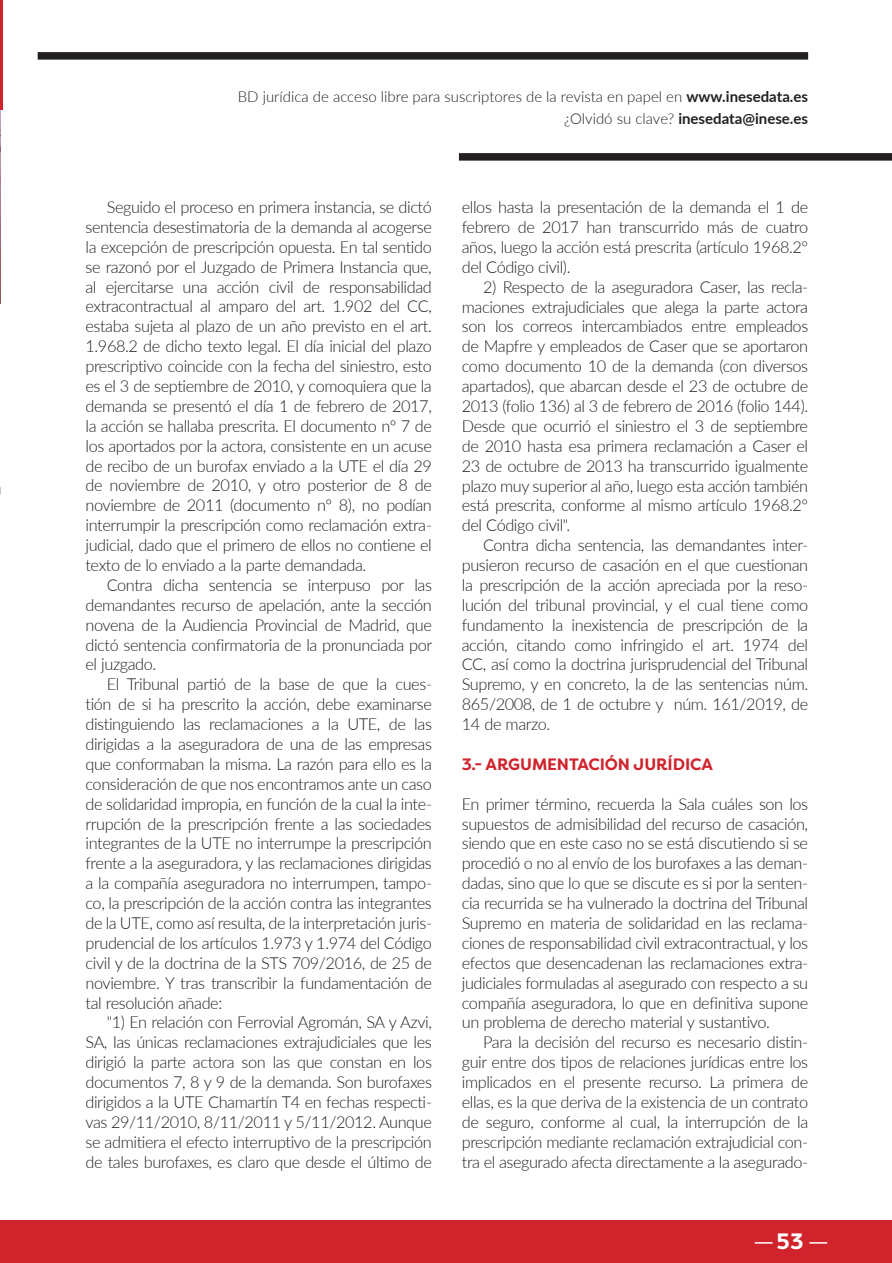
<style>
.page{position:relative;width:892px;height:1263px;background:#fff}
.page>*{position:absolute;margin:0;border:0;box-sizing:border-box;transform-origin:0 0}
.t1{font:700 24px "Arboria";color:#fff}
.t2{font:300 16.5px/20px "Lato";letter-spacing:-.025em;color:#231f20;text-align:justify}
.t3{font:700 16.5px "Filson Pro";letter-spacing:-.005em;color:#d0232c}
.t4{font:300 15px/21.6px "Lato";color:#231f20;text-align:right}
.s1{font-weight:700}
</style>
<div class="page">
<img style="left:0;top:110px;width:1px;height:96px">
<hr style="left:0;top:206px;width:1px;height:98px;background:#231f20">
<div style="left:38px;top:52px;width:770px;height:8px;background:#231f20"></div>
<hr style="left:0;top:0;width:3px;height:110px;background:#d0232c">
<div style="left:459px;top:153px;width:433px;height:8px;background:#231f20"></div>
<div style="left:0;top:1220px;width:892px;height:42px;background:#d0232c"></div>
<svg style="left:755px;top:1242px;width:18px;height:1px"></svg>
<svg style="left:809px;top:1242px;width:18px;height:1px"></svg>
<p class="t4" style="left:238px;top:85px;width:572px">BD jurídica de acceso libre para suscriptores de la revista en papel en <span class="s1">www.inesedata.es </span>¿Olvidó su clave? <span class="s1">inesedata@inese.es</span></p>
<p class="t2" style="left:85px;top:197px;width:348px;text-indent:21px">Seguido el proceso en primera instancia, se dictó sentencia desestimatoria de la demanda al acogerse la excepción de prescripción opuesta. En tal sentido se razonó por el Juzgado de Primera Instancia que, al ejercitarse una acción civil de responsabilidad extracontractual al amparo del art. 1.902 del CC, estaba sujeta al plazo de un año previsto en el art.<br>1.968.2 de dicho texto legal. El día inicial del plazo prescriptivo coincide con la fecha del siniestro, esto es el 3 de septiembre de 2010, y comoquiera que la demanda se presentó el día 1 de febrero de 2017, la acción se hallaba prescrita. El documento nº 7 de los aportados por la actora, consistente en un acuse de recibo de un burofax enviado a la UTE el día 29 de noviembre de 2010, y otro posterior de 8 de noviembre de 2011 (documento nº 8), no podían interrumpir la prescripción como reclamación extra&shy;judicial, dado que el primero de ellos no contiene el texto de lo enviado a la parte demandada.</p>
<p class="t2" style="left:85px;top:574px;width:348px;text-indent:21px">Contra dicha sentencia se interpuso por las demandantes recurso de apelación, ante la sección novena de la Audiencia Provincial de Madrid, que dictó sentencia confirmatoria de la pronunciada por el juzgado.</p>
<p class="t2" style="left:86px;top:674px;width:348px;text-indent:21px">El Tribunal partió de la base de que la cues&shy;tión de si ha prescrito la acción, debe examinarse distinguiendo las reclamaciones a la UTE, de las dirigidas a la aseguradora de una de las empresas que conformaban la misma. La razón para ello es la consideración de que nos encontramos ante un caso de solidaridad impropia, en función de la cual la inte&shy;rrupción de la prescripción frente a las sociedades integrantes de la UTE no interrumpe la prescripción frente a la aseguradora, y las reclamaciones dirigidas a la compañía aseguradora no interrumpen, tampo&shy;co, la prescripción de la acción contra las integrantes de la UTE, como así resulta, de la interpretación juris&shy;prudencial de los artículos 1.973 y 1.974 del Código civil y de la doctrina de la STS 709/2016, de 25 de noviembre. Y tras transcribir la fundamentación de tal resolución añade:</p>
<p class="t2" style="left:86px;top:1012px;width:348px;text-indent:21px">"1) En relación con Ferrovial Agromán, SA y Azvi, SA, las únicas reclamaciones extrajudiciales que les dirigió la parte actora son las que constan en los documentos 7, 8 y 9 de la demanda. Son burofaxes dirigidos a la UTE Chamartín T4 en fechas respecti&shy;vas 29/11/2010, 8/11/2011 y 5/11/2012. Aunque se admitiera el efecto interruptivo de la prescripción de tales burofaxes, es claro que desde el último de</p>
<p class="t2" style="left:462px;top:197px;width:348px">ellos hasta la presentación de la demanda el 1 de febrero de 2017 han transcurrido más de cuatro años, luego la acción está prescrita (artículo 1968.2º del Código civil).</p>
<p class="t2" style="left:462px;top:276px;width:348px;text-indent:21px">2) Respecto de la aseguradora Caser, las recla&shy;maciones extrajudiciales que alega la parte actora son los correos intercambiados entre empleados de Mapfre y empleados de Caser que se aportaron como documento 10 de la demanda (con diversos apartados), que abarcan desde el 23 de octubre de 2013 (folio 136) al 3 de febrero de 2016 (folio 144).<br>Desde que ocurrió el siniestro el 3 de septiembre de 2010 hasta esa primera reclamación a Caser el 23 de octubre de 2013 ha transcurrido igualmente plazo muy superior al año, luego esta acción también está prescrita, conforme al mismo artículo 1968.2º del Código civil".</p>
<p class="t2" style="left:462px;top:535px;width:348px;text-indent:21px">Contra dicha sentencia, las demandantes inter&shy;pusieron recurso de casación en el que cuestionan la prescripción de la acción apreciada por la reso&shy;lución del tribunal provincial, y el cual tiene como fundamento la inexistencia de prescripción de la acción, citando como infringido el art. 1974 del CC, así como la doctrina jurisprudencial del Tribunal Supremo, y en concreto, la de las sentencias núm.<br>865/2008, de 1 de octubre y núm. 161/2019, de 14 de marzo.</p>
<p class="t3" style="left:462px;top:754px;width:253px">3.- ARGUMENTACIÓN JURÍDICA</p>
<p class="t2" style="left:462px;top:793px;width:348px">En primer término, recuerda la Sala cuáles son los supuestos de admisibilidad del recurso de casación, siendo que en este caso no se está discutiendo si se procedió o no al envío de los burofaxes a las deman&shy;dadas, sino que lo que se discute es si por la senten&shy;cia recurrida se ha vulnerado la doctrina del Tribunal Supremo en materia de solidaridad en las reclama&shy;ciones de responsabilidad civil extracontractual, y los efectos que desencadenan las reclamaciones extra&shy;judiciales formuladas al asegurado con respecto a su compañía aseguradora, lo que en definitiva supone un problema de derecho material y sustantivo.</p>
<p class="t2" style="left:462px;top:1032px;width:348px;text-indent:21px">Para la decisión del recurso es necesario distin&shy;guir entre dos tipos de relaciones jurídicas entre los implicados en el presente recurso. La primera de ellas, es la que deriva de la existencia de un contrato de seguro, conforme al cual, la interrupción de la prescripción mediante reclamación extrajudicial con&shy;tra el asegurado afecta directamente a la asegurado-</p>
<h1 class="t1" style="left:776px;top:1225px;width:29px">53</h1>
</div>
